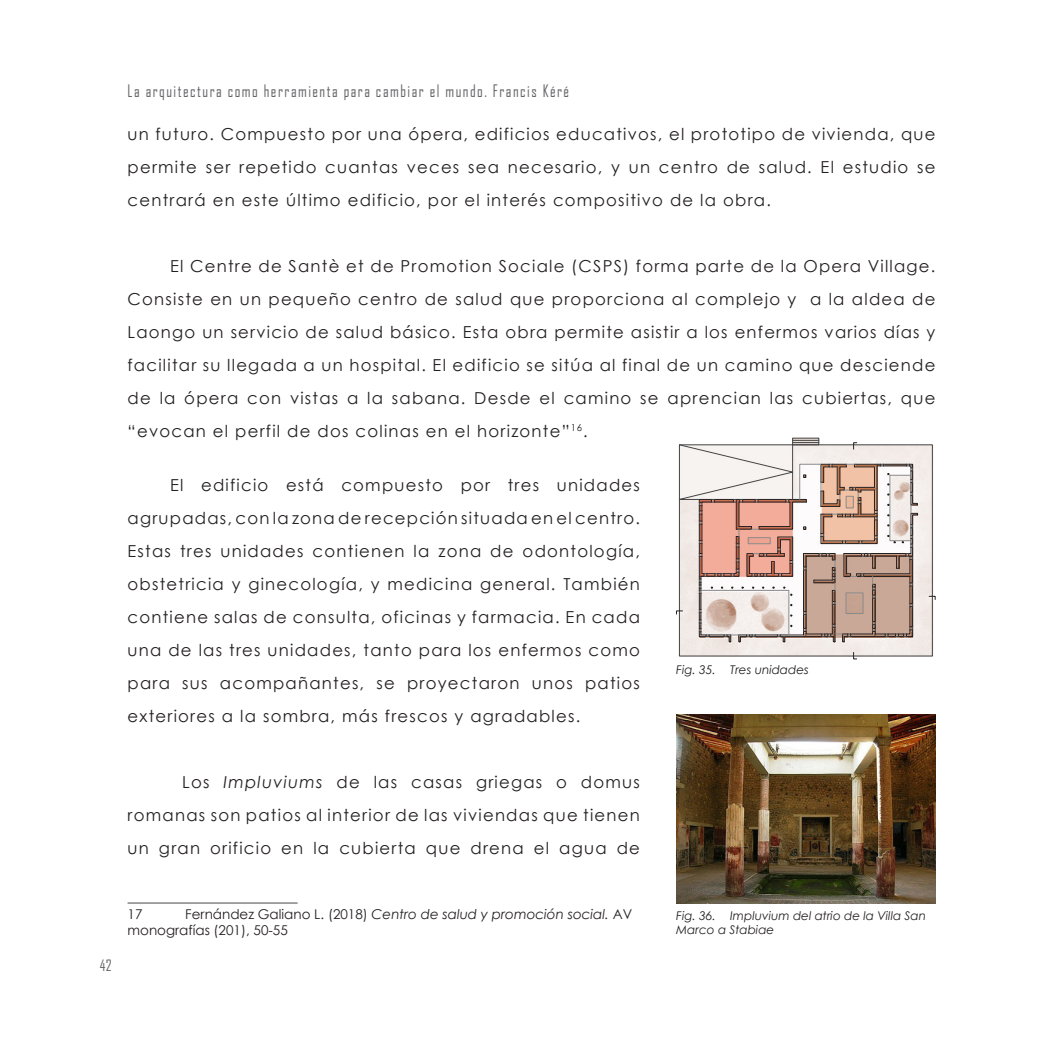
<style>
.page{position:relative;width:1063px;height:1063px;background:#fff}
.page>*{position:absolute;margin:0;border:0;box-sizing:border-box;transform-origin:0 0}
.t1{font:16.5px/33px "Century Gothic";letter-spacing:.075em;color:#231f20;text-align:justify}
.t2{font:16.5px "Agency FB";letter-spacing:.1em;color:#656568;scale:.91 1}
.t3{font:15px "Agency FB";color:#656568}
.Pie_de_pagina{font:13.5px/16.2px "Century Gothic";color:#231f20}
.t4{font:italic 12px/14.4px "Century Gothic";color:#231f20}
.s1{font-style:italic}
</style>
<div class="page">
<img style="left:680px;top:438px;width:254px;height:219px">
<div style="left:793px;top:438px;width:26px;height:7px;border:1px solid #424242"></div>
<svg style="left:929px;top:596px;width:6px;height:4px"></svg>
<svg style="left:676px;top:440px;width:242px;height:202px"></svg>
<svg style="left:853px;top:652px;width:4px;height:7px"></svg>
<hr style="left:128px;top:903px;width:170px;height:1px;background:#474747">
<img style="left:676px;top:714px;width:259px;height:189px">
<p class="t2" style="left:128px;top:80px;width:487px">La arquitectura como herramienta para cambiar el mundo. Francis Kéré</p>
<p class="t1" style="left:128px;top:117px;width:809px">un futuro. Compuesto por una ópera, edificios educativos, el prototipo de vivienda, que permite ser repetido cuantas veces sea necesario, y un centro de salud. El estudio se centrará en este último edificio, por el interés compositivo de la obra.</p>
<p class="t1" style="left:128px;top:249px;width:809px;text-indent:43px">El Centre de Santè et de Promotion Sociale (CSPS) forma parte de la Opera Village.<br>Consiste en un pequeño centro de salud que proporciona al complejo y a la aldea de Laongo un servicio de salud básico. Esta obra permite asistir a los enfermos varios días y facilitar su llegada a un hospital. El edificio se sitúa al final de un camino que desciende de la ópera con vistas a la sabana. Desde el camino se aprencian las cubiertas, que “evocan el perfil de dos colinas en el horizonte”<sup>16</sup>.</p>
<p class="t1" style="left:128px;top:468px;width:514px;text-indent:43px">El edificio está compuesto por tres unidades agrupadas, con la zona de recepción situada en el centro.<br>Estas tres unidades contienen la zona de odontología, obstetricia y ginecología, y medicina general. También contiene salas de consulta, oficinas y farmacia. En cada una de las tres unidades, tanto para los enfermos como para sus acompañantes, se proyectaron unos patios exteriores a la sombra, más frescos y agradables.</p>
<p class="t1" style="left:128px;top:765px;width:514px;text-indent:43px"><sup>17</sup>Los <span class="s1">Impluviums</span> de las casas griegas o domus romanas son patios al interior de las viviendas que tienen un gran orificio en la cubierta que drena el agua de</p>
<p class="t4" style="left:676px;top:662px;width:134px">Fig. 35. Tres unidades</p>
<p class="t3" style="left:100px;top:957px;width:13px">42</p>
<p class="Pie_de_pagina" style="left:128px;top:906px;width:506px;text-indent:58px">Fernández Galiano L. (2018) <span class="s1">Centro de salud y promoción social.</span> AV monografías (201), 50-55</p>
<p class="t4" style="left:676px;top:908px;width:251px">Fig. 36. Impluvium del atrio de la Villa San<br>Marco a Stabiae</p>
<p class="Pie_de_pagina" style="left:128px;top:906px;width:16px">17</p>
</div>
